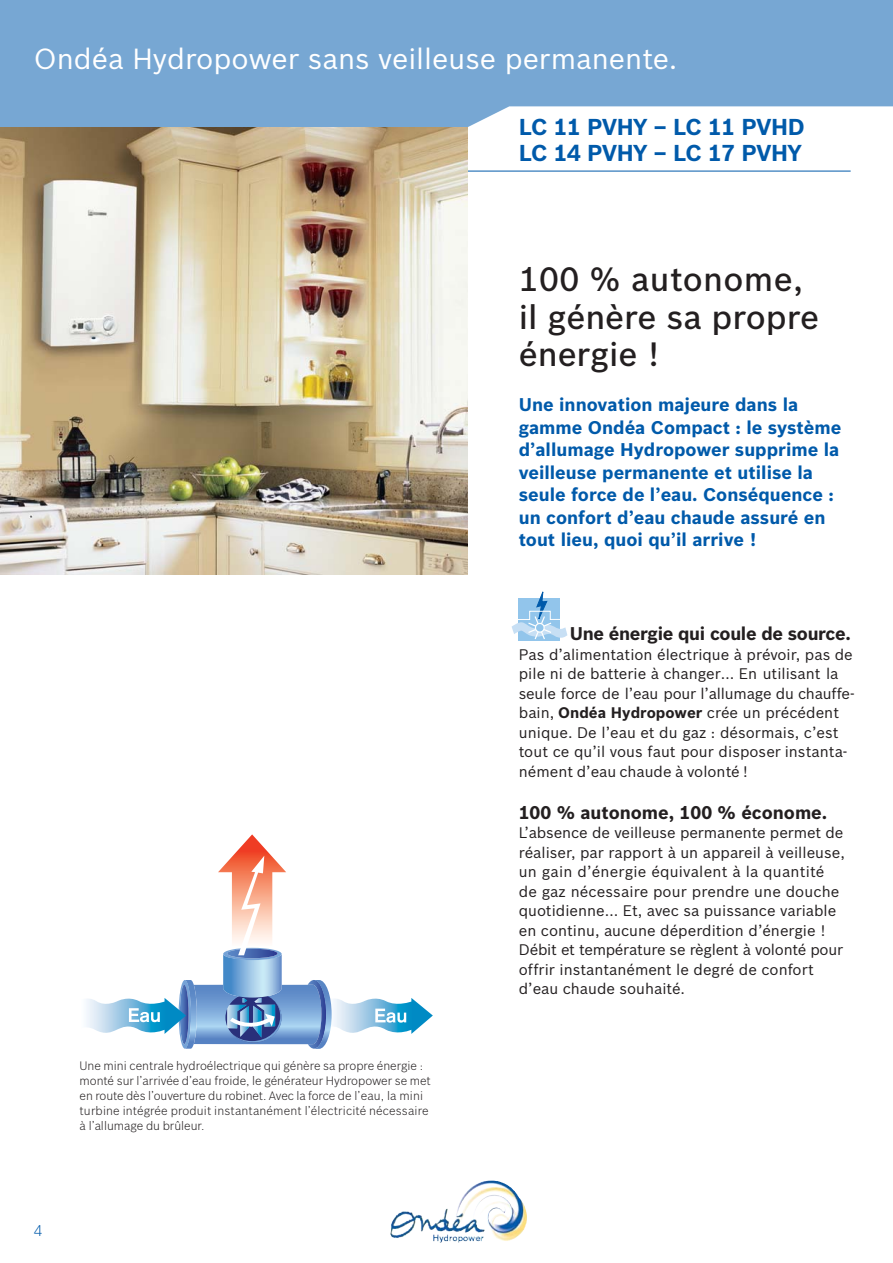
<style>
.page{position:relative;width:893px;height:1263px;background:#fff}
.page>*{position:absolute;margin:0;border:0;box-sizing:border-box;transform-origin:0 0}
.t1{font:500 33px/37.5px "Bosch Sans";color:#231f20}
.t2{font:28.5px "Bosch Sans";color:#fff}
.t3{font:700 22.5px/25.5px "Bosch Sans";letter-spacing:-.01em;color:#005aaa}
.t4{font:700 18px/22.5px "Bosch Sans";color:#005aaa}
.t5{font:700 18px "Bosch Sans";letter-spacing:-.02em;color:#231f20}
.t6{font:700 18px "Bosch Sans";color:#231f20}
.t7{font:15px/19.5px "Bosch Sans";color:#231f20}
.t8{font:300 15px "Bosch Sans";color:#005aaa}
.t9{font:300 12px/15px "Bosch Sans";color:#231f20}
.s1{font-weight:700}
</style>
<div class="page">
<hr style="left:436px;top:171px;width:414px;height:1px;background:#005aaa">
<svg style="left:0;top:0;width:892px;height:128px;fill:#77a7d3"></svg>
<img style="left:0;top:128px;width:468px;height:446px">
<svg style="left:86px;top:834px;width:347px;height:215px"></svg>
<svg style="left:512px;top:592px;width:55px;height:48px"></svg>
<img style="left:487px;top:1197px;width:40px;height:44px">
<h2 class="t2" style="left:34px;top:47px;width:645px">Ondéa Hydropower sans veilleuse permanente.</h2>
<h3 class="t3" style="left:519px;top:116px;width:287px">LC 11 PVHY – LC 11 PVHD<br>LC 14 PVHY – LC 17 PVHY</h3>
<h1 class="t1" style="left:519px;top:264px;width:302px">100 % autonome, il génère sa propre énergie !</h1>
<p class="t4" style="left:519px;top:395px;width:324px">Une innovation majeure dans la gamme Ondéa Compact : le système d’allumage Hydropower supprime la veilleuse permanente et utilise la seule force de l’eau. Conséquence : un confort d’eau chaude assuré en tout lieu, quoi qu’il arrive !</p>
<p class="t8" style="left:34px;top:1224px;width:10px">4</p>
<p class="t9" style="left:79px;top:1059px;width:353px">Une mini centrale hydroélectrique qui génère sa propre énergie : monté sur l’arrivée d’eau froide, le générateur Hydropower se met en route dès l’ouverture du robinet. Avec la force de l’eau, la mini turbine intégrée produit instantanément l’électricité nécessaire à l’allumage du brûleur.</p>
<p class="t5" style="left:570px;top:627px;width:282px">Une énergie qui coule de source.</p>
<p class="t7" style="left:519px;top:646px;width:337px">Pas d’alimentation électrique à prévoir, pas de pile ni de batterie à changer… En utilisant la seule force de l’eau pour l’allumage du chauffe&shy;bain, <span class="s1">Ondéa Hydropower</span> crée un précédent unique. De l’eau et du gaz : désormais, c’est tout ce qu’il vous faut pour disposer instanta&shy;nément d’eau chaude à volonté !</p>
<p class="t6" style="left:519px;top:805px;width:310px">100 % autonome, 100 % économe.</p>
<p class="t7" style="left:519px;top:824px;width:327px">L’absence de veilleuse permanente permet de réaliser, par rapport à un appareil à veilleuse, un gain d’énergie équivalent à la quantité de gaz nécessaire pour prendre une douche quotidienne… Et, avec sa puissance variable en continu, aucune déperdition d’énergie !<br>Débit et température se règlent à volonté pour offrir instantanément le degré de confort d’eau chaude souhaité.</p>
</div>
